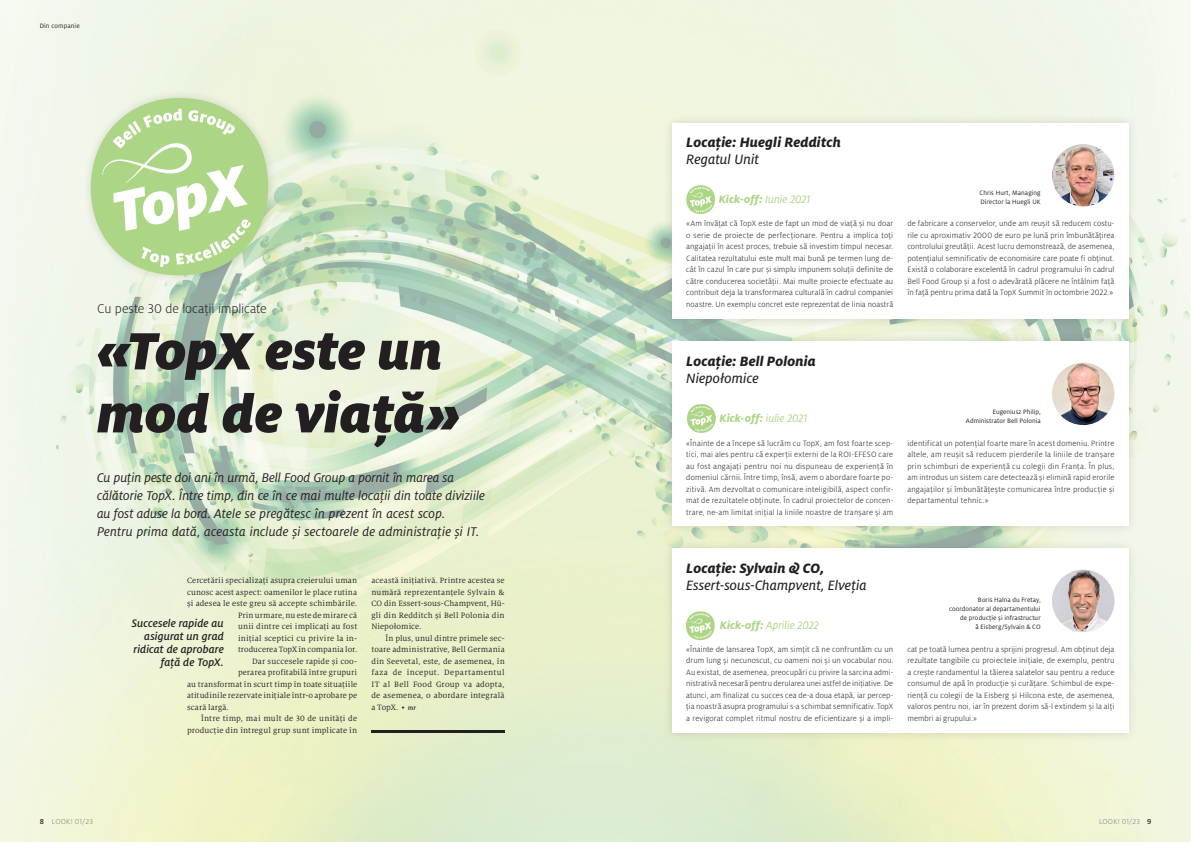
<style>
.page{position:relative;width:1191px;height:842px;background:#fff}
.page>*{position:absolute;margin:0;border:0;box-sizing:border-box;transform-origin:0 0}
.t1{font:italic 900 58px/63px "Milo Pro";color:#231f20}
.t2{font:italic 800 15px "Milo Pro";letter-spacing:.005em;color:#231f20}
.t3{font:15px "Milo Pro Text Ita";color:#231f20}
.t4{font:italic 14px/18px "Milo Pro";color:#231f20}
.t5{font:300 14px "Milo Pro";letter-spacing:-.005em;color:#231f20}
.t6{font:italic 500 12px/13px "Milo Pro";color:#231f20;text-align:right}
.t7{font:italic 800 12px "Milo Pro";color:#add586}
.t8{font:italic 12px "Milo Pro";letter-spacing:-.005em;color:#add586}
.t9{font:300 8.5px/11.5px "Milo Pro";letter-spacing:.01em;color:#231f20;text-align:justify}
.t10{font:8.5px/11.5px "Milo Serif Pro";letter-spacing:.015em;color:#231f20;text-align:justify}
.t11{font:300 8px "Milo Pro";letter-spacing:.025em;color:#808285}
.t12{font:7px/9px "Milo Pro";letter-spacing:.01em;color:#231f20;text-align:right}
.s1{font-weight:500;font-style:italic;font-size:7px}
.s2{font-weight:400}
.s3{font-weight:800}
.s4{font-weight:500;color:#231f20}
</style>
<div class="page">
<img style="left:0;top:0;width:1191px;height:842px">
<div style="left:81px;top:89px;width:196px;height:196px;background:#231f20;opacity:.15"></div>
<svg style="left:91px;top:98px;width:177px;height:177px;background:#c4e0a9"></svg>
<hr style="left:371px;top:731px;width:134px;height:2px;background:#231f20">
<div style="left:662px;top:332px;width:476px;height:203px;background:#231f20;opacity:.15"></div>
<div style="left:672px;top:342px;width:456px;height:184px;background:#fff"></div>
<img style="left:1052px;top:363px;width:62px;height:62px;border-radius:31px">
<svg style="left:687px;top:404px;width:28px;height:29px"></svg>
<div style="left:662px;top:539px;width:476px;height:203px;background:#231f20;opacity:.15"></div>
<div style="left:672px;top:549px;width:456px;height:184px;background:#fff"></div>
<img style="left:1052px;top:570px;width:62px;height:62px;border-radius:31px">
<svg style="left:686px;top:611px;width:28px;height:29px"></svg>
<div style="left:662px;top:114px;width:476px;height:214px;background:#231f20;opacity:.15"></div>
<div style="left:672px;top:123px;width:456px;height:196px;background:#fff"></div>
<img style="left:1052px;top:144px;width:62px;height:62px;border-radius:31px">
<svg style="left:686px;top:185px;width:29px;height:29px"></svg>
<p class="t12" style="left:40px;top:22px;width:42px">Din companie</p>
<h3 class="t5" style="left:97px;top:301px;width:171px">Cu peste 30 de locații implicate</h3>
<h1 class="t1" style="left:97px;top:319px;width:365px">«TopX este un mod de viață»</h1>
<p class="t4" style="left:97px;top:469px;width:389px">Cu puțin peste doi ani în urmă, Bell Food Group a pornit în marea sa călătorie TopX. Între timp, din ce în ce mai multe locații din toate diviziile au fost aduse la bord. Atele se pregătesc în prezent în acest scop.<br>Pentru prima dată, aceasta include și sectoarele de administrație și IT.</p>
<p class="t10" style="left:187px;top:575px;width:172px">Cercetării specializați asupra creierului uman</p>
<p class="t10" style="left:187px;top:586px;width:172px">cunosc acest aspect: oamenilor le place rutina</p>
<p class="t10" style="left:187px;top:598px;width:172px">și adesea le este greu să accepte schimbările.</p>
<p class="t10" style="left:238px;top:609px;width:121px">Prin urmare, nu este de mirare că</p>
<p class="t10" style="left:238px;top:621px;width:121px">unii dintre cei implicați au fost</p>
<p class="t10" style="left:238px;top:632px;width:121px">inițial sceptici cu privire la in-</p>
<p class="t10" style="left:238px;top:644px;width:121px">troducerea TopX în compania lor.</p>
<p class="t10" style="left:252px;top:655px;width:106px">Dar succesele rapide și coo-</p>
<p class="t10" style="left:238px;top:667px;width:121px">perarea profitabilă între grupuri</p>
<p class="t10" style="left:187px;top:678px;width:172px">au transformat în scurt timp în toate situațiile</p>
<p class="t10" style="left:187px;top:690px;width:172px">atitudinile rezervate inițiale într-o aprobare pe</p>
<p class="t10" style="left:187px;top:701px;width:43px">scară largă.</p>
<p class="t10" style="left:201px;top:713px;width:157px">Între timp, mai mult de 30 de unități de</p>
<p class="t10" style="left:187px;top:724px;width:172px">producție din întregul grup sunt implicate în</p>
<p class="t10" style="left:371px;top:575px;width:135px">această inițiativă. Printre acestea se numără reprezentanțele Sylvain &amp; CO din Essert-sous-Champvent, Hü&shy;gli din Redditch și Bell Polonia din Niepołomice.</p>
<p class="t10" style="left:371px;top:632px;width:135px;text-indent:14px">În plus, unul dintre primele sec&shy;toare administrative, Bell Germania din Seevetal, este, de asemenea, în faza de început. Departamentul IT al Bell Food Group va adopta, de asemenea, o abordare integrală a TopX. • <span class="s1">mr</span></p>
<h3 class="t6" style="left:132px;top:617px;width:93px">Succesele rapide au asigurat un grad ridicat de aprobare față de TopX.</h3>
<h2 class="t2" style="left:686px;top:134px;width:156px">Locaţie: Huegli Redditch</h2>
<h2 class="t3" style="left:686px;top:151px;width:74px">Regatul Unit</h2>
<h3 class="t7" style="left:719px;top:192px;width:93px">Kick-off: <span class="s2">Iunie 2021</span></h3>
<p class="t12" style="left:979px;top:189px;width:63px;text-align:left">Chris Hurt, Managing<br>Director la Huegli UK</p>
<p class="t9" style="left:686px;top:218px;width:208px">«Am învățat că TopX este de fapt un mod de viață și nu doar o serie de proiecte de perfecționare. Pentru a implica toți angajații în acest proces, trebuie să investim timpul necesar.<br>Calitatea rezultatului este mult mai bună pe termen lung de&shy;cât în cazul în care pur și simplu impunem soluții definite de către conducerea societății. Mai multe proiecte efectuate au contribuit deja la transformarea culturală în cadrul companiei noastre. Un exemplu concret este reprezentat de linia noastră</p>
<p class="t9" style="left:907px;top:218px;width:208px">de fabricare a conservelor, unde am reușit să reducem costu&shy;rile cu aproximativ 2000 de euro pe lună prin îmbunătățirea controlului greutății. Acest lucru demonstrează, de asemenea, potențialul semnificativ de economisire care poate fi obținut.<br>Există o colaborare excelentă în cadrul programului în cadrul Bell Food Group și a fost o adevărată plăcere ne întâlnim față în față pentru prima dată la TopX Summit în octombrie 2022.»</p>
<h2 class="t2" style="left:686px;top:352px;width:131px">Locaţie: Bell Polonia</h2>
<h2 class="t3" style="left:686px;top:370px;width:74px">Niepołomice</h2>
<h3 class="t7" style="left:719px;top:411px;width:89px">Kick-off: <span class="s2">iulie 2021</span></h3>
<p class="t12" style="left:966px;top:407px;width:76px">Eugeniusz Philip,<br>Administrator Bell Polonia</p>
<p class="t9" style="left:686px;top:437px;width:208px">«Înainte de a începe să lucrăm cu TopX, am fost foarte scep&shy;tici, mai ales pentru că experții externi de la ROI-EFESO care au fost angajați pentru noi nu dispuneau de experiență în domeniul cărnii. Între timp, însă, avem o abordare foarte po&shy;zitivă. Am dezvoltat o comunicare inteligibilă, aspect confir&shy;mat de rezultatele obținute. În cadrul proiectelor de concen&shy;trare, ne-am limitat inițial la liniile noastre de tranșare și am</p>
<p class="t9" style="left:907px;top:437px;width:208px">identificat un potențial foarte mare în acest domeniu. Printre altele, am reușit să reducem pierderile la liniile de tranșare prin schimburi de experiență cu colegii din Franța. În plus, am introdus un sistem care detectează și elimină rapid erorile angajaților și îmbunătățește comunicarea între producție și departamentul tehnic.»</p>
<h2 class="t2" style="left:686px;top:559px;width:140px">Locaţie: Sylvain &amp; CO,</h2>
<h2 class="t3" style="left:686px;top:577px;width:182px">Essert-sous-Champvent, Elveția</h2>
<h3 class="t8" style="left:720px;top:619px;width:100px"><span class="s3">Kick-off:</span> Aprilie 2022</h3>
<p class="t12" style="left:949px;top:595px;width:93px">Boris Halna du Fretay, coordonator al departamentului de producție și infrastructur<br>ă Eisberg/Sylvain &amp; CO</p>
<p class="t9" style="left:686px;top:643px;width:208px">«Înainte de lansarea TopX, am simțit că ne confruntăm cu un drum lung și necunoscut, cu oameni noi și un vocabular nou.<br>Au existat, de asemenea, preocupări cu privire la sarcina admi&shy;nistrativă necesară pentru derularea unei astfel de inițiative. De atunci, am finalizat cu succes cea de-a doua etapă, iar percep&shy;ția noastră asupra programului s-a schimbat semnificativ. TopX a revigorat complet ritmul nostru de eficientizare și a impli-</p>
<p class="t9" style="left:907px;top:643px;width:208px">cat pe toată lumea pentru a sprijini progresul. Am obținut deja rezultate tangibile cu proiectele inițiale, de exemplu, pentru a crește randamentul la tăierea salatelor sau pentru a reduce consumul de apă în producție și curățare. Schimbul de expe&shy;riență cu colegii de la Eisberg și Hilcona este, de asemenea, valoros pentru noi, iar în prezent dorim să-l extindem și la alți membri ai grupului.»</p>
<p class="t11" style="left:40px;top:817px;width:55px"><span class="s4">8</span> LOOK! 01/23</p>
<p class="t11" style="left:1099px;top:817px;width:54px">LOOK! 01/23 <span class="s4">9</span></p>
</div>
